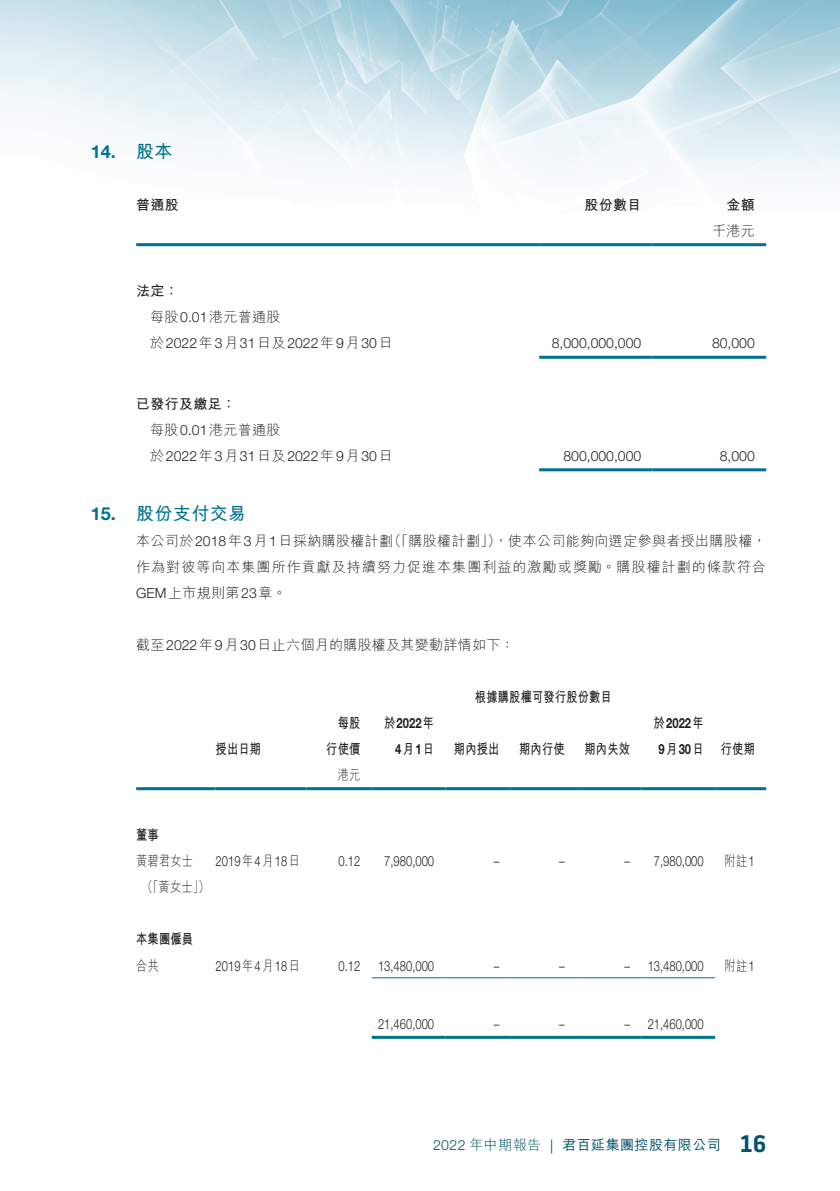
<style>
.page{position:relative;width:840px;height:1191px;background:#fff}
.page>*{position:absolute;margin:0;border:0;box-sizing:border-box;transform-origin:0 0}
.t1{font:700 24px "Battersea";color:#005268}
._07_NH1{font:700 18px "M Hei HK";letter-spacing:.02em;color:#00718e}
._07_NH1-2{font:700 18px "Helvetica Neue LT Std";color:#00718e}
._50_Table_txt{font:300 14px "Helvetica Neue LT Std";color:#231f20;scale:.8 1}
._51_N_Table_txt{font:300 14px "Helvetica Neue LT Std";color:#231f20}
._06_Notes{font:300 14px/26px "M Hei HK";letter-spacing:.075em;color:#231f20}
._06_Notes-2{font:300 14px "M Hei HK";letter-spacing:.025em;color:#231f20}
._50_Table_txt-2{font:700 14px "M Hei HK";letter-spacing:.02em;color:#231f20;scale:.8 1}
._51_N_Table_txt-2{font:300 14px "M Hei HK";letter-spacing:.02em;color:#231f20}
._50_Table_txt-3{font:300 14px "M Hei HK";letter-spacing:.02em;color:#231f20;scale:.8 1}
._51_N_Table_txt-3{font:700 14px "M Hei HK";letter-spacing:.02em;color:#231f20}
._50_Table_txt-4{font:700 14px "Helvetica Neue LT Std";color:#231f20;scale:.8 1}
.t2{font:500 14px "M Hei HK";letter-spacing:.03em;color:#005268}
.t3{font:300 14px "M Hei HK";letter-spacing:.03em;color:#005268}
.t4{font:300 14px "Helvetica LT Std";color:#005268}
.s1{font-family:"Helvetica Neue LT Std"}
.s2{font-family:"M Hei HK"}
</style>
<div class="page">
<img style="left:0;top:0;width:839px;height:472px">
<hr style="left:136px;top:243px;width:403px;height:3px;background:#00718e">
<hr style="left:539px;top:243px;width:113px;height:3px;background:#00718e">
<hr style="left:652px;top:243px;width:113px;height:3px;background:#00718e">
<hr style="left:539px;top:356px;width:113px;height:3px;background:#00718e">
<hr style="left:652px;top:356px;width:113px;height:3px;background:#00718e">
<hr style="left:539px;top:468px;width:113px;height:3px;background:#00718e">
<hr style="left:652px;top:468px;width:113px;height:3px;background:#00718e">
<hr style="left:136px;top:787px;width:79px;height:3px;background:#00718e">
<hr style="left:215px;top:787px;width:91px;height:3px;background:#00718e">
<hr style="left:306px;top:787px;width:65px;height:3px;background:#00718e">
<hr style="left:371px;top:787px;width:74px;height:3px;background:#00718e">
<hr style="left:445px;top:787px;width:65px;height:3px;background:#00718e">
<hr style="left:510px;top:787px;width:65px;height:3px;background:#00718e">
<hr style="left:575px;top:787px;width:66px;height:3px;background:#00718e">
<hr style="left:641px;top:787px;width:73px;height:3px;background:#00718e">
<hr style="left:714px;top:787px;width:51px;height:3px;background:#00718e">
<hr style="left:371px;top:977px;width:74px;height:1px;background:#00718e">
<hr style="left:445px;top:977px;width:65px;height:1px;background:#00718e">
<hr style="left:510px;top:977px;width:65px;height:1px;background:#00718e">
<hr style="left:575px;top:977px;width:66px;height:1px;background:#00718e">
<hr style="left:641px;top:977px;width:73px;height:1px;background:#00718e">
<hr style="left:371px;top:1035px;width:74px;height:3px;background:#00718e">
<hr style="left:445px;top:1035px;width:65px;height:3px;background:#00718e">
<hr style="left:510px;top:1035px;width:65px;height:3px;background:#00718e">
<hr style="left:575px;top:1035px;width:66px;height:3px;background:#00718e">
<hr style="left:641px;top:1035px;width:73px;height:3px;background:#00718e">
<p class="_07_NH1-2" style="left:91px;top:140px;width:27px">14.</p>
<p class="_07_NH1-2" style="left:91px;top:502px;width:27px">15.</p>
<p class="_07_NH1" style="left:136px;top:138px;width:38px">股本</p>
<p class="_51_N_Table_txt-3" style="left:136px;top:194px;width:44px">普通股</p>
<p class="_51_N_Table_txt-3" style="left:136px;top:281px;width:44px">法定：</p>
<p class="_51_N_Table_txt-2" style="left:150px;top:310px;width:132px">每股<span class="s1">0.01</span>港元普通股</p>
<p class="_51_N_Table_txt" style="left:150px;top:335px;width:244px"><span class="s2">於</span>2022<span class="s2">年</span>3<span class="s2">月</span>31<span class="s2">日及</span>2022<span class="s2">年</span>9<span class="s2">月</span>30<span class="s2">日</span></p>
<p class="_51_N_Table_txt-3" style="left:136px;top:394px;width:101px">已發行及繳足：</p>
<p class="_51_N_Table_txt-2" style="left:150px;top:423px;width:132px">每股<span class="s1">0.01</span>港元普通股</p>
<p class="_51_N_Table_txt" style="left:150px;top:447px;width:244px"><span class="s2">於</span>2022<span class="s2">年</span>3<span class="s2">月</span>31<span class="s2">日及</span>2022<span class="s2">年</span>9<span class="s2">月</span>30<span class="s2">日</span></p>
<p class="_07_NH1" style="left:136px;top:500px;width:111px">股份支付交易</p>
<p class="_51_N_Table_txt-3" style="left:584px;top:194px;width:58px">股份數目</p>
<p class="_51_N_Table_txt-3" style="left:726px;top:194px;width:30px">金額</p>
<p class="_51_N_Table_txt-2" style="left:711px;top:223px;width:44px">千港元</p>
<p class="_51_N_Table_txt" style="left:551px;top:335px;width:91px">8,000,000,000</p>
<p class="_51_N_Table_txt" style="left:711px;top:335px;width:44px">80,000</p>
<p class="_51_N_Table_txt" style="left:563px;top:447px;width:79px">800,000,000</p>
<p class="_51_N_Table_txt" style="left:719px;top:447px;width:37px">8,000</p>
<p class="_06_Notes-2" style="left:494px;top:533px;width:273px">，使本公司能夠向選定參與者授出購股權，</p>
<p class="_06_Notes-2" style="left:387px;top:533px;width:115px">（「購股權計劃」）</p>
<p class="_06_Notes" style="left:136px;top:527px;width:631px">本公司於<span class="s1">2018</span>年<span class="s1">3</span>月<span class="s1">1</span>日採納購股權計劃<br>作為對彼等向本集團所作貢獻及持續努力促進本集團利益的激勵或獎勵。購股權計劃的條款符合<br><span class="s1">GEM</span>上市規則第<span class="s1">23</span>章。</p>
<p class="_06_Notes-2" style="left:136px;top:637px;width:379px">截至<span class="s1">2022</span>年<span class="s1">9</span>月<span class="s1">30</span>日止六個月的購股權及其變動詳情如下：</p>
<p class="_50_Table_txt-2" style="left:474px;top:686px;width:173px">根據購股權可發行股份數目</p>
<p class="_50_Table_txt-2" style="left:215px;top:738px;width:58px">授出日期</p>
<p class="_50_Table_txt-2" style="left:337px;top:712px;width:30px">每股</p>
<p class="_50_Table_txt-2" style="left:326px;top:738px;width:44px">行使價</p>
<p class="_50_Table_txt-4" style="left:384px;top:714px;width:64px"><span class="s2">於</span>2022<span class="s2">年</span></p>
<p class="_50_Table_txt-4" style="left:653px;top:714px;width:64px"><span class="s2">於</span>2022<span class="s2">年</span></p>
<p class="_50_Table_txt-2" style="left:519px;top:738px;width:58px">期內行使</p>
<p class="_50_Table_txt-2" style="left:720px;top:738px;width:44px">行使期</p>
<p class="_50_Table_txt-2" style="left:584px;top:738px;width:58px">期內失效</p>
<p class="_50_Table_txt-2" style="left:453px;top:738px;width:58px">期內授出</p>
<p class="_50_Table_txt-2" style="left:395px;top:738px;width:50px">月<span class="s1">4</span> 日<span class="s1">1</span></p>
<p class="_50_Table_txt-4" style="left:658px;top:740px;width:58px"><span class="s2">月</span>9 30<span class="s2">日</span></p>
<p class="_50_Table_txt-2" style="left:136px;top:825px;width:30px">董事</p>
<p class="_50_Table_txt-3" style="left:136px;top:854px;width:73px">黃碧君女士</p>
<p class="_50_Table_txt-3" style="left:142px;top:880px;width:86px">（「黃女士 (「</p>
<p class="_50_Table_txt" style="left:215px;top:853px;width:107px">2019<span class="s2">年 月</span>4 18<span class="s2">日</span></p>
<p class="_50_Table_txt-2" style="left:136px;top:929px;width:73px">本集團僱員</p>
<p class="_50_Table_txt-3" style="left:136px;top:958px;width:30px">合共</p>
<p class="_50_Table_txt" style="left:215px;top:957px;width:107px">2019 <span class="s2">年 月</span>4 18<span class="s2">日</span></p>
<p class="_50_Table_txt-3" style="left:337px;top:767px;width:30px">港元</p>
<p class="_50_Table_txt" style="left:338px;top:853px;width:29px">0.12</p>
<p class="_50_Table_txt" style="left:384px;top:853px;width:64px">7,980,000</p>
<p class="_50_Table_txt" style="left:338px;top:957px;width:29px">0.12</p>
<p class="_50_Table_txt" style="left:378px;top:957px;width:72px">13,480,000</p>
<p class="_50_Table_txt" style="left:378px;top:1015px;width:72px">21,460,000</p>
<p class="_50_Table_txt" style="left:493px;top:853px;width:8px">–</p>
<p class="_50_Table_txt" style="left:558px;top:853px;width:8px">–</p>
<p class="_50_Table_txt" style="left:624px;top:853px;width:8px">–</p>
<p class="_50_Table_txt" style="left:653px;top:853px;width:64px">7,980,000</p>
<p class="_50_Table_txt-3" style="left:724px;top:854px;width:39px">附註<span class="s1">1</span></p>
<p class="_50_Table_txt" style="left:493px;top:957px;width:8px">–</p>
<p class="_50_Table_txt" style="left:558px;top:957px;width:8px">–</p>
<p class="_50_Table_txt" style="left:624px;top:957px;width:8px">–</p>
<p class="_50_Table_txt" style="left:647px;top:957px;width:72px">13,480,000</p>
<p class="_50_Table_txt-3" style="left:724px;top:958px;width:39px">附註<span class="s1">1</span></p>
<p class="_50_Table_txt" style="left:493px;top:1015px;width:8px">–</p>
<p class="_50_Table_txt" style="left:558px;top:1015px;width:8px">–</p>
<p class="_50_Table_txt" style="left:624px;top:1015px;width:8px">–</p>
<p class="_50_Table_txt" style="left:647px;top:1015px;width:72px">21,460,000</p>
<p class="t3" style="left:433px;top:1137px;width:109px"><span class="s1">2022</span> 年中期報告</p>
<p class="t4" style="left:550px;top:1135px;width:5px">|</p>
<p class="t2" style="left:562px;top:1134px;width:160px">君百延集團控股有限公司</p>
<h1 class="t1" style="left:739px;top:1128px;width:28px">16</h1>
</div>
